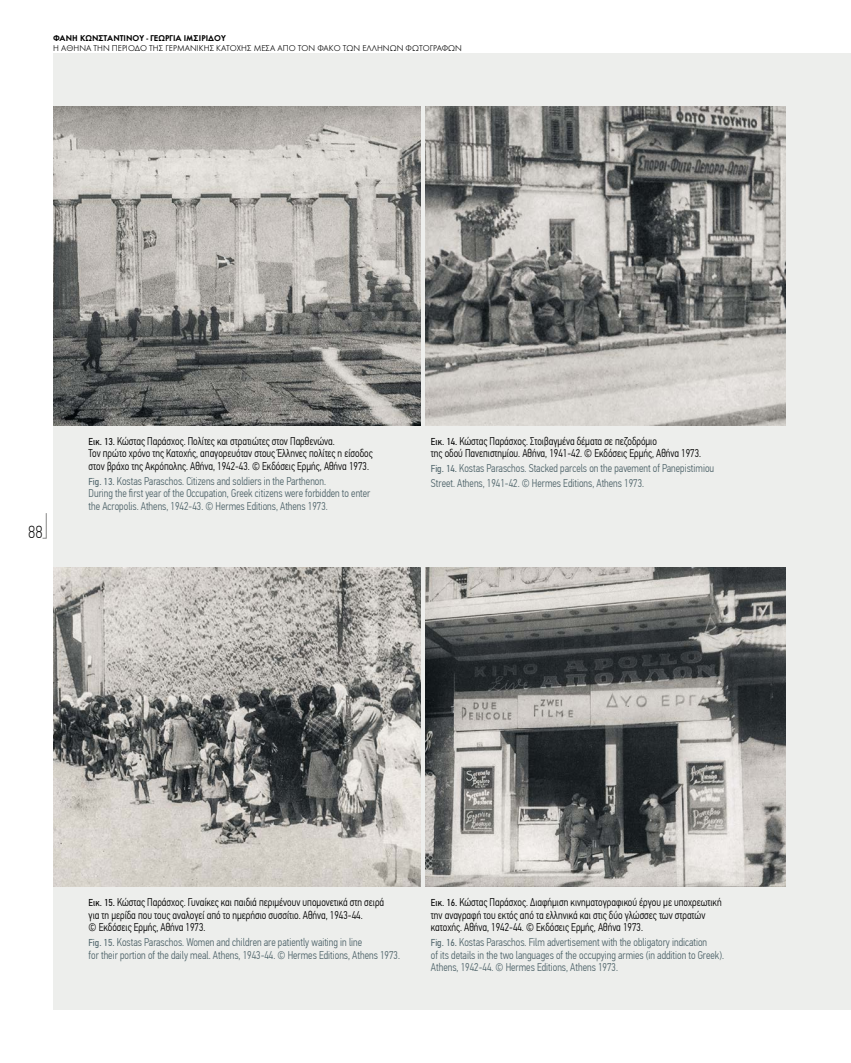
<style>
.page{position:relative;width:851px;height:1063px;background:#fff}
.page>*{position:absolute;margin:0;border:0;box-sizing:border-box;transform-origin:0 0}
.t1{font:100 17.5px "PF Din Text Cond Pro";color:#000}
.t2{font:300 11.25px/12.5px "PF Din Text Cond Pro";color:#000;scale:.94 1}
.t3{font:300 11.25px/12.5px "PF Din Text Cond Pro";color:#50656b;scale:.94 1}
.t4{font:300 8.75px "Futura Greek";color:#000}
.t5{font:600 8.75px "Futura Greek";color:#000}
.s1{font-weight:400;font-size:10px}
</style>
<div class="page">
<div style="left:53px;top:53px;width:797px;height:957px;background:#edeeec"></div>
<img style="left:53px;top:106px;width:367px;height:319px">
<img style="left:53px;top:568px;width:367px;height:319px">
<img style="left:425px;top:106px;width:360px;height:319px">
<img style="left:425px;top:568px;width:360px;height:319px">
<svg style="left:42px;top:513px;width:5px;height:26px"></svg>
<p class="t5" style="left:53px;top:33px;width:174px">ΦΑΝΗ ΚΩΝΣΤΑΝΤΙΝΟΥ - ΓΕΩΡΓΙΑ ΙΜΣΙΡΙΔΟΥ</p>
<p class="t4" style="left:53px;top:44px;width:410px">Η ΑΘΗΝΑ ΤΗΝ ΠΕΡΙΟΔΟ ΤΗΣ ΓΕΡΜΑΝΙΚΗΣ ΚΑΤΟΧΗΣ ΜΕΣΑ ΑΠΟ ΤΟΝ ΦΑΚΟ ΤΩΝ ΕΛΛΗΝΩΝ ΦΩΤΟΓΡΑΦΩΝ</p>
<h1 class="t1" style="left:28px;top:522px;width:16px">88</h1>
<p class="t2" style="left:89px;top:435px;width:303px"><span class="s1">Εικ. 13.</span> Κώστας Παράσχος. Πολίτες και στρατιώτες στον Παρθενώνα.<br>Τον πρώτο χρόνο της Κατοχής, απαγορευόταν στους Έλληνες πολίτες η είσοδος στον βράχο της Ακρόπολης. Αθήνα, 1942-43. © Εκδόσεις Ερμής, Αθήνα 1973.</p>
<p class="t3" style="left:89px;top:475px;width:301px"><span class="s1">Fig. 13.</span> Kostas Paraschos. Citizens and soldiers in the Parthenon.<br>During the first year of the Occupation, Greek citizens were forbidden to enter the Acropolis. Athens, 1942-43. © Hermes Editions, Athens 1973.</p>
<p class="t2" style="left:431px;top:435px;width:289px"><span class="s1">Εικ. 14.</span> Κώστας Παράσχος. Στοιβαγμένα δέματα σε πεζοδρόμιο<br>της οδού Πανεπιστημίου. Αθήνα, 1941-42. © Εκδόσεις Ερμής, Αθήνα 1973.</p>
<p class="t3" style="left:431px;top:461px;width:303px;line-height:15px"><span class="s1">Fig. 14.</span> Kostas Paraschos. Stacked parcels on the pavement of Panepistimiou<br>Street. Athens, 1941-42. © Hermes Editions, Athens 1973.</p>
<p class="t2" style="left:89px;top:896px;width:316px"><span class="s1">Εικ. 15.</span> Κώστας Παράσχος. Γυναίκες και παιδιά περιμένουν υπομονετικά στη σειρά για τη μερίδα που τους αναλογεί από το ημερήσιο συσσίτιο. Αθήνα, 1943-44.<br>© Εκδόσεις Ερμής, Αθήνα 1973.</p>
<p class="t3" style="left:89px;top:936px;width:332px"><span class="s1">Fig. 15.</span> Kostas Paraschos. Women and children are patiently waiting in line<br>for their portion of the daily meal. Athens, 1943-44. © Hermes Editions, Athens 1973.</p>
<p class="t2" style="left:431px;top:896px;width:311px"><span class="s1">Εικ. 16.</span> Κώστας Παράσχος. Διαφήμιση κινηματογραφικού έργου με υποχρεωτική την αναγραφή του εκτός από τα ελληνικά και στις δύο γλώσσες των στρατών κατοχής. Αθήνα, 1942-44. © Εκδόσεις Ερμής, Αθήνα 1973.</p>
<p class="t3" style="left:431px;top:936px;width:313px"><span class="s1">Fig. 16.</span> Kostas Paraschos. Film advertisement with the obligatory indication<br>of its details in the two languages of the occupying armies (in addition to Greek).<br>Athens, 1942-44. © Hermes Editions, Athens 1973.</p>
</div>
